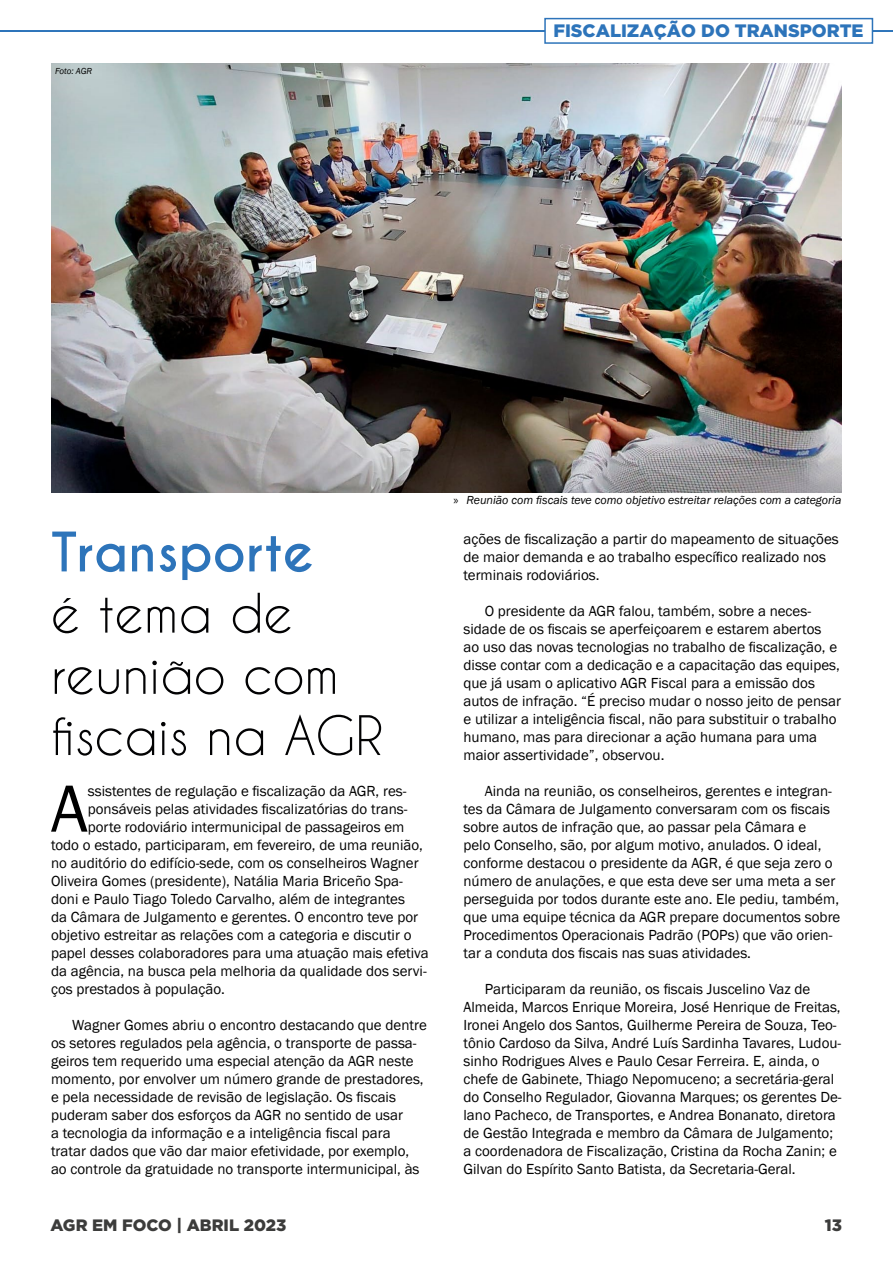
<style>
.page{position:relative;width:893px;height:1263px;background:#fff}
.page>*{position:absolute;margin:0;border:0;box-sizing:border-box;transform-origin:0 0}
.t1{font:69px "Franklin Gothic";color:#000}
.t2{font:51px/61.2px "Caviar Dreams";color:#020203}
.t3{font:700 51px "Caviar Dreams";color:#2d74ba}
.t4{font:900 18px "Gotham";color:#2d74ba}
.t5{font:900 16.5px "Gotham";color:#3c3c3b}
.t6{font:15px/18px "Franklin Gothic";color:#000}
.t7{font:italic 12px "Franklin Gothic";color:#000}
.t8{font:italic 9px "Franklin Gothic";letter-spacing:-.01em;color:#000}
.s1{font-family:"Myriad Pro";font-style:normal}
</style>
<div class="page">
<hr style="left:0;top:30px;width:893px;height:2px;background:#2d74ba">
<div style="left:544px;top:18px;width:329px;height:26px;background:#fff;border:2px solid #2d74ba"></div>
<img style="left:51px;top:64px;width:791px;height:428px">
<p class="t8" style="left:55px;top:66px;width:39px">Foto: AGR</p>
<p class="t4" style="left:553px;top:21px;width:312px">FISCALIZAÇÃO DO TRANSPORTE</p>
<h2 class="t3" style="left:51px;top:521px;width:265px">Transporte</h2>
<h2 class="t2" style="left:51px;top:582px;width:333px">é tema de reunião com fiscais na AGR</h2>
<h1 class="t1" style="left:51px;top:766px;width:38px">A</h1>
<p class="t6" style="left:88px;top:782px;width:320px">ssistentes de regulação e fiscalização da AGR, res-</p>
<p class="t6" style="left:88px;top:800px;width:321px">ponsáveis pelas atividades fiscalizatórias do trans-</p>
<p class="t6" style="left:88px;top:818px;width:318px">porte rodoviário intermunicipal de passageiros em</p>
<p class="t6" style="left:51px;top:836px;width:373px">todo o estado, participaram, em fevereiro, de uma reunião,</p>
<p class="t6" style="left:51px;top:854px;width:369px">no auditório do edifício-sede, com os conselheiros Wagner</p>
<p class="t6" style="left:51px;top:872px;width:353px">Oliveira Gomes (presidente), Natália Maria Briceño Spa-</p>
<p class="t6" style="left:51px;top:890px;width:356px">doni e Paulo Tiago Toledo Carvalho, além de integrantes</p>
<p class="t6" style="left:51px;top:908px;width:369px">da Câmara de Julgamento e gerentes. O encontro teve por</p>
<p class="t6" style="left:51px;top:926px;width:362px">objetivo estreitar as relações com a categoria e discutir o</p>
<p class="t6" style="left:51px;top:944px;width:379px">papel desses colaboradores para uma atuação mais efetiva</p>
<p class="t6" style="left:51px;top:962px;width:377px">da agência, na busca pela melhoria da qualidade dos servi-</p>
<p class="t6" style="left:51px;top:980px;width:175px">ços prestados à população.</p>
<p class="t6" style="left:51px;top:1016px;width:377px;text-indent:21px">Wagner Gomes abriu o encontro destacando que dentre os setores regulados pela agência, o transporte de passa&shy;geiros tem requerido uma especial atenção da AGR neste momento, por envolver um número grande de prestadores, e pela necessidade de revisão de legislação. Os fiscais puderam saber dos esforços da AGR no sentido de usar<br>a tecnologia da informação e a inteligência fiscal para tratar dados que vão dar maior efetividade, por exemplo, ao controle da gratuidade no transporte intermunicipal, às</p>
<p class="t7" style="left:454px;top:493px;width:389px"><span class="s1">»</span> Reunião com fiscais teve como objetivo estreitar relações com a categoria</p>
<p class="t6" style="left:463px;top:530px;width:377px">ações de fiscalização a partir do mapeamento de situações de maior demanda e ao trabalho específico realizado nos terminais rodoviários.</p>
<p class="t6" style="left:463px;top:602px;width:379px;text-indent:21px">O presidente da AGR falou, também, sobre a neces&shy;sidade de os fiscais se aperfeiçoarem e estarem abertos<br>ao uso das novas tecnologias no trabalho de fiscalização, e disse contar com a dedicação e a capacitação das equipes, que já usam o aplicativo AGR Fiscal para a emissão dos autos de infração. “É preciso mudar o nosso jeito de pensar e utilizar a inteligência fiscal, não para substituir o trabalho humano, mas para direcionar a ação humana para uma maior assertividade”, observou.</p>
<p class="t6" style="left:463px;top:782px;width:378px;text-indent:21px">Ainda na reunião, os conselheiros, gerentes e integran&shy;tes da Câmara de Julgamento conversaram com os fiscais sobre autos de infração que, ao passar pela Câmara e<br>pelo Conselho, são, por algum motivo, anulados. O ideal, conforme destacou o presidente da AGR, é que seja zero o número de anulações, e que esta deve ser uma meta a ser perseguida por todos durante este ano. Ele pediu, também, que uma equipe técnica da AGR prepare documentos sobre Procedimentos Operacionais Padrão (POPs) que vão orien&shy;tar a conduta dos fiscais nas suas atividades.</p>
<p class="t6" style="left:463px;top:980px;width:380px;text-indent:21px">Participaram da reunião, os fiscais Juscelino Vaz de Almeida, Marcos Enrique Moreira, José Henrique de Freitas, Ironei Angelo dos Santos, Guilherme Pereira de Souza, Teo&shy;tônio Cardoso da Silva, André Luís Sardinha Tavares, Ludou&shy;sinho Rodrigues Alves e Paulo Cesar Ferreira. E, ainda, o chefe de Gabinete, Thiago Nepomuceno; a secretária-geral do Conselho Regulador, Giovanna Marques; os gerentes De&shy;lano Pacheco, de Transportes, e Andrea Bonanato, diretora de Gestão Integrada e membro da Câmara de Julgamento; a coordenadora de Fiscalização, Cristina da Rocha Zanin; e Gilvan do Espírito Santo Batista, da Secretaria-Geral.</p>
<p class="t5" style="left:51px;top:1216px;width:237px">AGR EM FOCO | ABRIL 2023</p>
<p class="t5" style="left:825px;top:1215px;width:19px">13</p>
</div>
